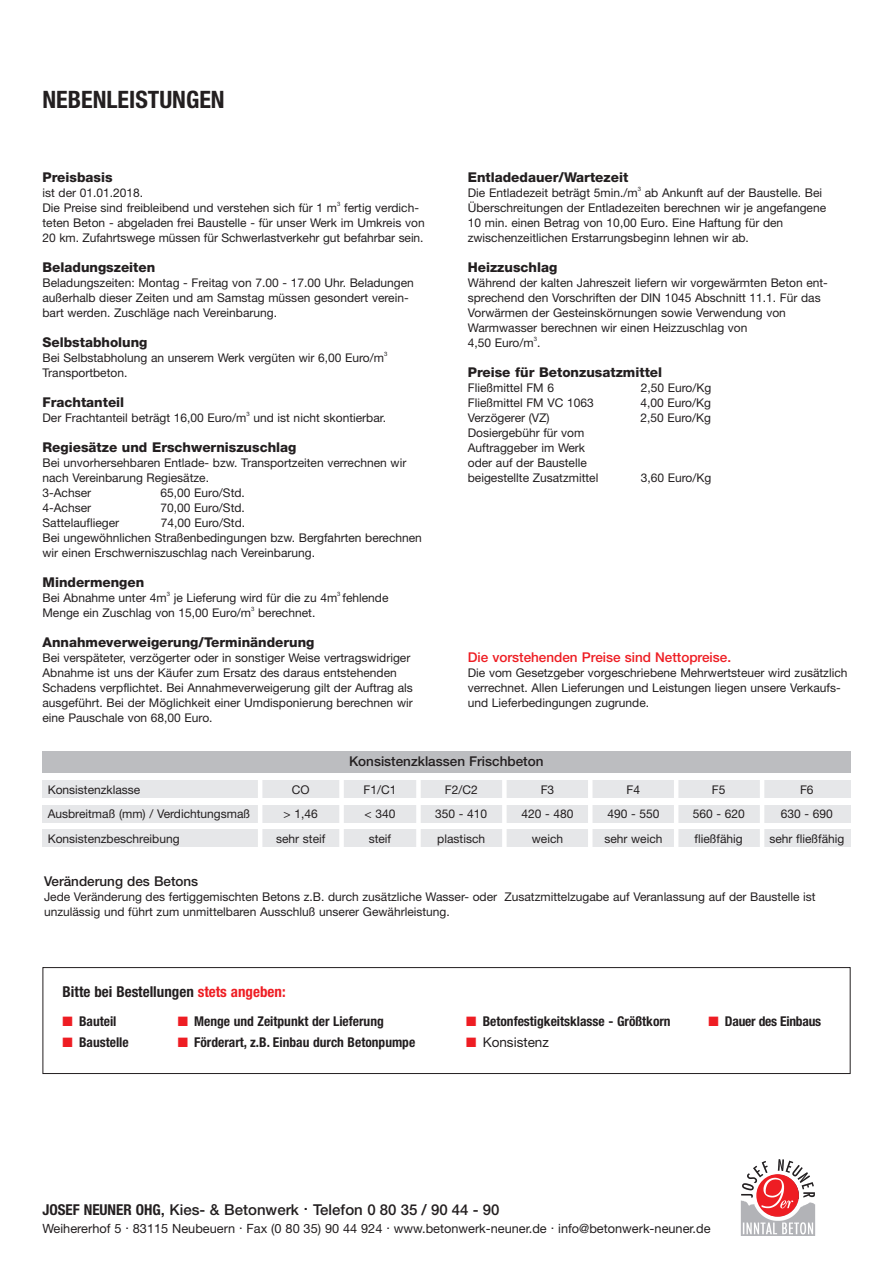
<style>
.page{position:relative;width:893px;height:1263px;background:#fff}
.page>*{position:absolute;margin:0;border:0;box-sizing:border-box;transform-origin:0 0}
.t1{font:700 condensed 24px "Helvetica Neue";color:#231f20}
.t2{font:500 15px "Helvetica Neue";color:#231f20}
.t3{font:700 condensed 15px "Helvetica Neue";color:#231f20}
.t4{font:800 13.5px "Helvetica Neue";color:#231f20}
.t5{font:700 condensed 13.5px "Helvetica Neue";color:#231f20}
.t6{font:500 13.5px "Helvetica Neue";color:#231f20}
.t7{font:500 13.5px "Helvetica Neue";color:#ee1d23}
.t8{font:700 condensed 13.5px "Helvetica Neue";letter-spacing:-.02em;color:#231f20}
.t9{font:13.5px "Helvetica Neue";color:#231f20}
.t10{font:12.75px "Helvetica Neue";color:#231f20}
.t11{font:12px/15px "Helvetica Neue";color:#231f20}
.t12{font:6px "Helvetica Neue";color:#231f20}
.s1{color:#ee1d23}
.s2{font-weight:700;font-stretch:condensed}
</style>
<div class="page">
<div style="left:43px;top:967px;width:807px;height:107px;border:1px solid #231f20"></div>
<div style="left:43px;top:751px;width:807px;height:22px;background:#bcbdc0"></div>
<div style="left:43px;top:780px;width:807px;height:18px;background:#e6e7e9"></div>
<div style="left:43px;top:805px;width:807px;height:17px;background:#e6e7e9"></div>
<div style="left:43px;top:830px;width:807px;height:17px;background:#e6e7e9"></div>
<hr style="left:258px;top:777px;width:4px;height:96px;background:#fff">
<div style="left:339px;top:777px;width:5px;height:96px;background:#fff"></div>
<div style="left:416px;top:776px;width:5px;height:97px;background:#fff"></div>
<div style="left:502px;top:777px;width:5px;height:96px;background:#fff"></div>
<hr style="left:588px;top:776px;width:4px;height:97px;background:#fff">
<hr style="left:674px;top:777px;width:4px;height:96px;background:#fff">
<hr style="left:760px;top:777px;width:4px;height:96px;background:#fff">
<img style="left:740px;top:1200px;width:76px;height:35px">
<img style="left:741px;top:1159px;width:74px;height:39px">
<svg style="left:756px;top:1174px;width:43px;height:43px"></svg>
<h1 class="t1" style="left:43px;top:91px;width:184px">NEBENLEISTUNGEN</h1>
<p class="t4" style="left:43px;top:172px;width:72px">Preisbasis</p>
<p class="t11" style="left:43px;top:186px;width:296px">ist der 01.01.2018.<br>Die Preise sind freibleibend und verstehen sich für 1 m</p>
<p class="t12" style="left:337px;top:201px;width:5px">3</p>
<p class="t11" style="left:43px;top:201px;width:384px;text-indent:302px">fertig verdich&shy;teten Beton - abgeladen frei Baustelle - für unser Werk im Umkreis von<br>20 km. Zufahrtswege müssen für Schwerlastverkehr gut befahrbar sein.</p>
<p class="t4" style="left:43px;top:262px;width:114px">Beladungszeiten</p>
<p class="t11" style="left:43px;top:276px;width:373px">Beladungszeiten: Montag - Freitag von 7.00 - 17.00 Uhr. Beladungen außerhalb dieser Zeiten und am Samstag müssen gesondert verein&shy;bart werden. Zuschläge nach Vereinbarung.</p>
<p class="t4" style="left:43px;top:337px;width:107px">Selbstabholung</p>
<p class="t11" style="left:43px;top:351px;width:343px">Bei Selbstabholung an unserem Werk vergüten wir 6,00 Euro/m</p>
<p class="t12" style="left:384px;top:351px;width:5px">3</p>
<p class="t11" style="left:43px;top:366px;width:86px">Transportbeton.</p>
<p class="t4" style="left:43px;top:397px;width:83px">Frachtanteil</p>
<p class="t11" style="left:43px;top:411px;width:205px">Der Frachtanteil beträgt 16,00 Euro/m</p>
<p class="t12" style="left:246px;top:411px;width:5px">3</p>
<p class="t11" style="left:253px;top:411px;width:134px">und ist nicht skontierbar.</p>
<p class="t4" style="left:43px;top:442px;width:255px">Regiesätze und Erschwerniszuschlag</p>
<p class="t11" style="left:43px;top:456px;width:365px">Bei unvorhersehbaren Entlade- bzw. Transportzeiten verrechnen wir nach Vereinbarung Regiesätze.<br>3-Achser</p>
<p class="t11" style="left:161px;top:486px;width:86px">65,00 Euro/Std.</p>
<p class="t11" style="left:43px;top:501px;width:50px">4-Achser</p>
<p class="t11" style="left:161px;top:501px;width:86px">70,00 Euro/Std.</p>
<p class="t11" style="left:43px;top:516px;width:78px">Sattelauflieger</p>
<p class="t11" style="left:43px;top:516px;width:381px;text-indent:118px">74,00 Euro/Std.<br>Bei ungewöhnlichen Straßenbedingungen bzw. Bergfahrten berechnen wir einen Erschwerniszuschlag nach Vereinbarung.</p>
<p class="t4" style="left:43px;top:577px;width:103px">Mindermengen</p>
<p class="t11" style="left:43px;top:591px;width:126px">Bei Abnahme unter 4m</p>
<p class="t12" style="left:167px;top:591px;width:5px">3</p>
<p class="t11" style="left:174px;top:591px;width:216px">je Lieferung wird für die zu 4m fehlende</p>
<p class="t12" style="left:337px;top:591px;width:5px">3</p>
<p class="t11" style="left:43px;top:606px;width:210px">Menge ein Zuschlag von 15,00 Euro/m</p>
<p class="t12" style="left:251px;top:606px;width:5px">3</p>
<p class="t11" style="left:258px;top:606px;width:59px">berechnet.</p>
<p class="t4" style="left:43px;top:637px;width:273px">Annahmeverweigerung/Terminänderung</p>
<p class="t11" style="left:43px;top:651px;width:372px">Bei verspäteter, verzögerter oder in sonstiger Weise vertragswidriger Abnahme ist uns der Käufer zum Ersatz des daraus entstehenden Schadens verpflichtet. Bei Annahmeverweigerung gilt der Auftrag als ausgeführt. Bei der Möglichkeit einer Umdisponierung berechnen wir eine Pauschale von 68,00 Euro.</p>
<p class="t4" style="left:468px;top:172px;width:162px">Entladedauer/Wartezeit</p>
<p class="t11" style="left:468px;top:186px;width:171px">Die Entladezeit beträgt 5min./m</p>
<p class="t12" style="left:638px;top:186px;width:5px">3</p>
<p class="t11" style="left:468px;top:186px;width:360px;text-indent:177px">ab Ankunft auf der Baustelle. Bei Überschreitungen der Entladezeiten berechnen wir je angefangene 10 min. einen Betrag von 10,00 Euro. Eine Haftung für den zwischenzeitlichen Erstarrungsbeginn lehnen wir ab.</p>
<p class="t4" style="left:468px;top:262px;width:91px">Heizzuschlag</p>
<p class="t11" style="left:468px;top:276px;width:362px">Während der kalten Jahreszeit liefern wir vorgewärmten Beton ent&shy;sprechend den Vorschriften der DIN 1045 Abschnitt 11.1. Für das Vorwärmen der Gesteinskörnungen sowie Verwendung von Warmwasser berechnen wir einen Heizzuschlag von<br>4,50 Euro/m .</p>
<p class="t12" style="left:534px;top:336px;width:5px">3</p>
<p class="t4" style="left:468px;top:367px;width:196px">Preise für Betonzusatzmittel</p>
<p class="t11" style="left:468px;top:381px;width:88px">Fließmittel FM 6</p>
<p class="t11" style="left:641px;top:381px;width:72px">2,50 Euro/Kg</p>
<p class="t11" style="left:468px;top:396px;width:127px">Fließmittel FM VC 1063</p>
<p class="t11" style="left:640px;top:396px;width:72px">4,00 Euro/Kg</p>
<p class="t11" style="left:468px;top:411px;width:83px">Verzögerer (VZ)</p>
<p class="t11" style="left:640px;top:411px;width:72px">2,50 Euro/Kg</p>
<p class="t11" style="left:468px;top:426px;width:132px">Dosiergebühr für vom<br>Auftraggeber im Werk oder auf der Baustelle beigestellte Zusatzmittel</p>
<p class="t11" style="left:641px;top:471px;width:72px">3,60 Euro/Kg</p>
<p class="t7" style="left:468px;top:652px;width:265px">Die vorstehenden Preise sind Nettopreise.</p>
<p class="t11" style="left:468px;top:666px;width:381px">Die vom Gesetzgeber vorgeschriebene Mehrwertsteuer wird zusätzlich verrechnet. Allen Lieferungen und Leistungen liegen unsere Verkaufs&shy;und Lieferbedingungen zugrunde.</p>
<p class="t6" style="left:349px;top:756px;width:196px">Konsistenzklassen Frischbeton</p>
<p class="t11" style="left:48px;top:778px;width:204px;line-height:24.6px">Konsistenzklasse<br>Ausbreitmaß (mm) / Verdichtungsmaß<br>Konsistenzbeschreibung</p>
<p class="t11" style="left:276px;top:778px;width:51px;line-height:24.6px;text-align:center">CO<br>&gt; 1,46 sehr steif</p>
<p class="t11" style="left:363px;top:778px;width:34px;line-height:24.6px;text-align:center">F1/C1 &lt; 340 steif</p>
<p class="t11" style="left:435px;top:778px;width:54px;line-height:24.6px;text-align:center">F2/C2<br>350 - 410 plastisch</p>
<p class="t11" style="left:521px;top:778px;width:54px;line-height:24.6px;text-align:center">F3<br>420 - 480 weich</p>
<p class="t11" style="left:604px;top:778px;width:60px;line-height:24.6px;text-align:center">F4<br>490 - 550 sehr weich</p>
<p class="t11" style="left:693px;top:778px;width:54px;line-height:24.6px;text-align:center">F5<br>560 - 620 fließfähig</p>
<p class="t11" style="left:769px;top:778px;width:76px;line-height:24.6px;text-align:center">F6<br>630 - 690 sehr fließfähig</p>
<p class="t6" style="left:44px;top:876px;width:156px">Veränderung des Betons</p>
<p class="t11" style="left:44px;top:890px;width:773px">Jede Veränderung des fertiggemischten Betons z.B. durch zusätzliche Wasser- oder Zusatzmittelzugabe auf Veranlassung auf der Baustelle ist unzulässig und führt zum unmittelbaren Ausschluß unserer Gewährleistung.</p>
<p class="t3" style="left:63px;top:986px;width:224px">Bitte bei Bestellungen <span class="s1">stets angeben:</span></p>
<p class="t5" style="left:63px;top:1017px;width:55px"><span class="s1">■</span> Bauteil</p>
<p class="t5" style="left:63px;top:1038px;width:68px"><span class="s1">■</span> Baustelle</p>
<p class="t5" style="left:178px;top:1017px;width:208px"><span class="s1">■</span> Menge und Zeitpunkt der Lieferung</p>
<p class="t5" style="left:178px;top:1038px;width:239px"><span class="s1">■</span> Förderart, z.B. Einbau durch Betonpumpe</p>
<p class="t5" style="left:466px;top:1017px;width:206px"><span class="s1">■</span> Betonfestigkeitsklasse - Größtkorn</p>
<p class="t9" style="left:466px;top:1038px;width:84px"><span class="s1">■</span> Konsistenz</p>
<p class="t8" style="left:708px;top:1017px;width:114px"><span class="s1">■</span> Dauer des Einbaus</p>
<p class="t2" style="left:43px;top:1204px;width:458px"><span class="s2">JOSEF NEUNER OHG</span>, Kies- &amp; Betonwerk . Telefon 0 80 35 / 90 44 - 90</p>
<p class="t10" style="left:43px;top:1224px;width:669px">Weihererhof 5 . 83115 Neubeuern . Fax (0 80 35) 90 44 924 . www.betonwerk-neuner.de . info@betonwerk-neuner.de</p>
</div>
